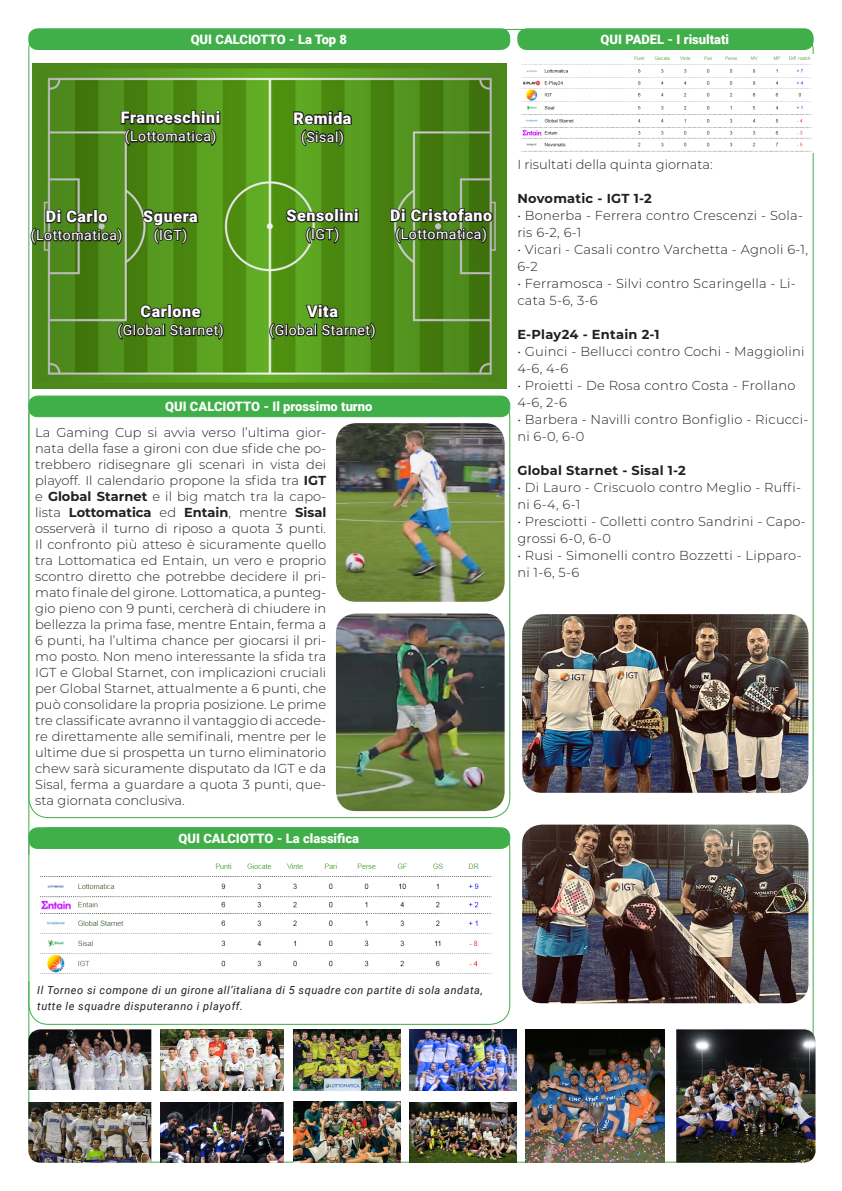
<style>
.page{position:relative;width:842px;height:1191px;background:#fff}
.page>*{position:absolute;margin:0;border:0;box-sizing:border-box;transform-origin:0 0}
.t1{font:900 16px "Roboto";letter-spacing:.04em;color:#fff}
.t2{font:14px "Roboto";letter-spacing:.04em;color:#fff}
.t3{font:300 13px/16px "Montserrat";letter-spacing:.02em;color:#231f20}
.t4{font:900 13px "Roboto";color:#fff}
.t5{font:700 13px "Montserrat";letter-spacing:.02em;color:#231f20}
.t6{font:300 13px "Montserrat";color:#231f20}
.t7{font:italic 11px/16px "Roboto";letter-spacing:.05em;color:#231f20}
.s1{font-weight:700}
</style>
<div class="page">
<img style="left:28px;top:1029px;width:123px;height:61px">
<img style="left:161px;top:1029px;width:122px;height:61px">
<img style="left:28px;top:1102px;width:123px;height:60px">
<img style="left:161px;top:1102px;width:122px;height:60px">
<img style="left:293px;top:1029px;width:107px;height:61px">
<img style="left:525px;top:1029px;width:139px;height:133px">
<img style="left:676px;top:1029px;width:139px;height:133px">
<img style="left:293px;top:1101px;width:107px;height:61px">
<img style="left:409px;top:1029px;width:107px;height:61px">
<img style="left:409px;top:1102px;width:107px;height:60px">
<div style="left:29px;top:29px;width:481px;height:20px;background:#40ae49;border-radius:9px"></div>
<div style="left:28px;top:28px;width:482px;height:22px;border:1px solid #40ae49;border-radius:9px"></div>
<img style="left:40px;top:863px;width:452px;height:111px">
<div style="left:29px;top:828px;width:481px;height:20px;background:#40ae49;border-radius:9px"></div>
<div style="left:28px;top:827px;width:482px;height:22px;border:1px solid #40ae49;border-radius:9px"></div>
<div style="left:29px;top:396px;width:481px;height:21px;background:#40ae49;border-radius:9px"></div>
<div style="left:28px;top:395px;width:482px;height:22px;border:1px solid #40ae49;border-radius:9px"></div>
<img style="left:336px;top:423px;width:169px;height:179px">
<div style="left:518px;top:29px;width:295px;height:20px;background:#40ae49;border-radius:9px"></div>
<div style="left:517px;top:28px;width:297px;height:22px;border:1px solid #40ae49;border-radius:9px"></div>
<img style="left:522px;top:824px;width:286px;height:179px">
<img style="left:521px;top:56px;width:291px;height:96px">
<img style="left:522px;top:614px;width:286px;height:179px">
<img style="left:33px;top:63px;width:473px;height:325px">
<svg style="left:29px;top:208px;width:95px;height:38px;background:#466628"></svg>
<svg style="left:389px;top:206px;width:105px;height:39px;background:#3f5c22"></svg>
<svg style="left:292px;top:109px;width:61px;height:39px;background:#40661c"></svg>
<svg style="left:285px;top:207px;width:76px;height:38px;background:#446e1e"></svg>
<svg style="left:142px;top:208px;width:57px;height:38px;background:#40651e"></svg>
<svg style="left:116px;top:303px;width:109px;height:38px;background:#42691d"></svg>
<svg style="left:120px;top:109px;width:102px;height:39px;background:#3d601c"></svg>
<svg style="left:268px;top:302px;width:109px;height:39px;background:#48761e"></svg>
<img style="left:336px;top:613px;width:169px;height:198px">
<p class="t4" style="left:191px;top:30px;width:158px">QUI CALCIOTTO - La Top 8</p>
<p class="t1" style="left:121px;top:107px;width:101px">Franceschini</p>
<p class="t2" style="left:125px;top:127px;width:93px">(Lottomatica)</p>
<p class="t1" style="left:293px;top:107px;width:60px">Remida</p>
<p class="t2" style="left:301px;top:127px;width:44px">(Sisal)</p>
<p class="t1" style="left:46px;top:205px;width:63px">Di Carlo</p>
<p class="t2" style="left:31px;top:225px;width:93px">(Lottomatica)</p>
<p class="t1" style="left:143px;top:205px;width:56px">Sguera</p>
<p class="t2" style="left:154px;top:225px;width:35px">(IGT)</p>
<p class="t1" style="left:286px;top:204px;width:74px">Sensolini</p>
<p class="t2" style="left:306px;top:224px;width:35px">(IGT)</p>
<p class="t1" style="left:390px;top:204px;width:104px">Di Cristofano</p>
<p class="t2" style="left:395px;top:224px;width:93px">(Lottomatica)</p>
<p class="t1" style="left:141px;top:300px;width:62px">Carlone</p>
<p class="t2" style="left:117px;top:320px;width:108px">(Global Starnet)</p>
<p class="t1" style="left:307px;top:300px;width:32px">Vita</p>
<p class="t2" style="left:269px;top:320px;width:108px">(Global Starnet)</p>
<p class="t4" style="left:165px;top:397px;width:209px">QUI CALCIOTTO - Il prossimo turno</p>
<p class="t3" style="left:35px;top:423px;width:293px;text-align:justify">La Gaming Cup si avvia verso l’ultima gior&shy;nata della fase a gironi con due sfide che po&shy;trebbero ridisegnare gli scenari in vista dei playoff. Il calendario propone la sfida tra <span class="s1">IGT </span>e <span class="s1">Global Starnet</span> e il big match tra la capo&shy;lista <span class="s1">Lottomatica</span> ed <span class="s1">Entain</span>, mentre <span class="s1">Sisal </span>osserverà il turno di riposo a quota 3 punti.<br>Il confronto più atteso è sicuramente quello tra Lottomatica ed Entain, un vero e proprio scontro diretto che potrebbe decidere il pri&shy;mato finale del girone. Lottomatica, a punteg&shy;gio pieno con 9 punti, cercherà di chiudere in bellezza la prima fase, mentre Entain, ferma a 6 punti, ha l’ultima chance per giocarsi il pri&shy;mo posto. Non meno interessante la sfida tra IGT e Global Starnet, con implicazioni cruciali per Global Starnet, attualmente a 6 punti, che può consolidare la propria posizione. Le prime tre classificate avranno il vantaggio di accede&shy;re direttamente alle semifinali, mentre per le ultime due si prospetta un turno eliminatorio chew sarà sicuramente disputato da IGT e da Sisal, ferma a guardare a quota 3 punti, que&shy;sta giornata conclusiva.</p>
<p class="t4" style="left:179px;top:829px;width:182px">QUI CALCIOTTO - La classifica</p>
<p class="t4" style="left:601px;top:30px;width:130px">QUI PADEL - I risultati</p>
<p class="t6" style="left:517px;top:156px;width:197px">I risultati della quinta giornata:</p>
<p class="t5" style="left:517px;top:189px;width:136px">Novomatic - IGT 1-2</p>
<p class="t3" style="left:517px;top:207px;width:287px;line-height:17px">• Bonerba - Ferrera contro Crescenzi - Sola&shy;ris 6-2, 6-1</p>
<p class="t3" style="left:517px;top:241px;width:292px;line-height:17px">• Vicari - Casali contro Varchetta - Agnoli 6-1,<br>6-2</p>
<p class="t3" style="left:517px;top:275px;width:280px;line-height:17px">• Ferramosca - Silvi contro Scaringella - Li&shy;cata 5-6, 3-6</p>
<p class="t5" style="left:517px;top:325px;width:144px">E-Play24 - Entain 2-1</p>
<p class="t3" style="left:517px;top:343px;width:289px;line-height:17px">• Guinci - Bellucci contro Cochi - Maggiolini<br>4-6, 4-6</p>
<p class="t3" style="left:517px;top:377px;width:280px;line-height:17px">• Proietti - De Rosa contro Costa - Frollano<br>4-6, 2-6</p>
<p class="t3" style="left:517px;top:411px;width:292px;line-height:17px">• Barbera - Navilli contro Bonfiglio - Ricucci&shy;ni 6-0, 6-0</p>
<p class="t5" style="left:517px;top:461px;width:170px">Global Starnet - Sisal 1-2</p>
<p class="t3" style="left:517px;top:479px;width:285px;line-height:17px">• Di Lauro - Criscuolo contro Meglio - Ruffi&shy;ni 6-4, 6-1</p>
<p class="t3" style="left:517px;top:513px;width:290px;line-height:17px">• Presciotti - Colletti contro Sandrini - Capo&shy;grossi 6-0, 6-0</p>
<p class="t3" style="left:517px;top:547px;width:286px;line-height:17px">• Rusi - Simonelli contro Bozzetti - Lipparo&shy;ni 1-6, 5-6</p>
<p class="t7" style="left:37px;top:981px;width:447px">Il Torneo si compone di un girone all’italiana di 5 squadre con partite di sola andata, tutte le squadre disputeranno i playoff.</p>
</div>
